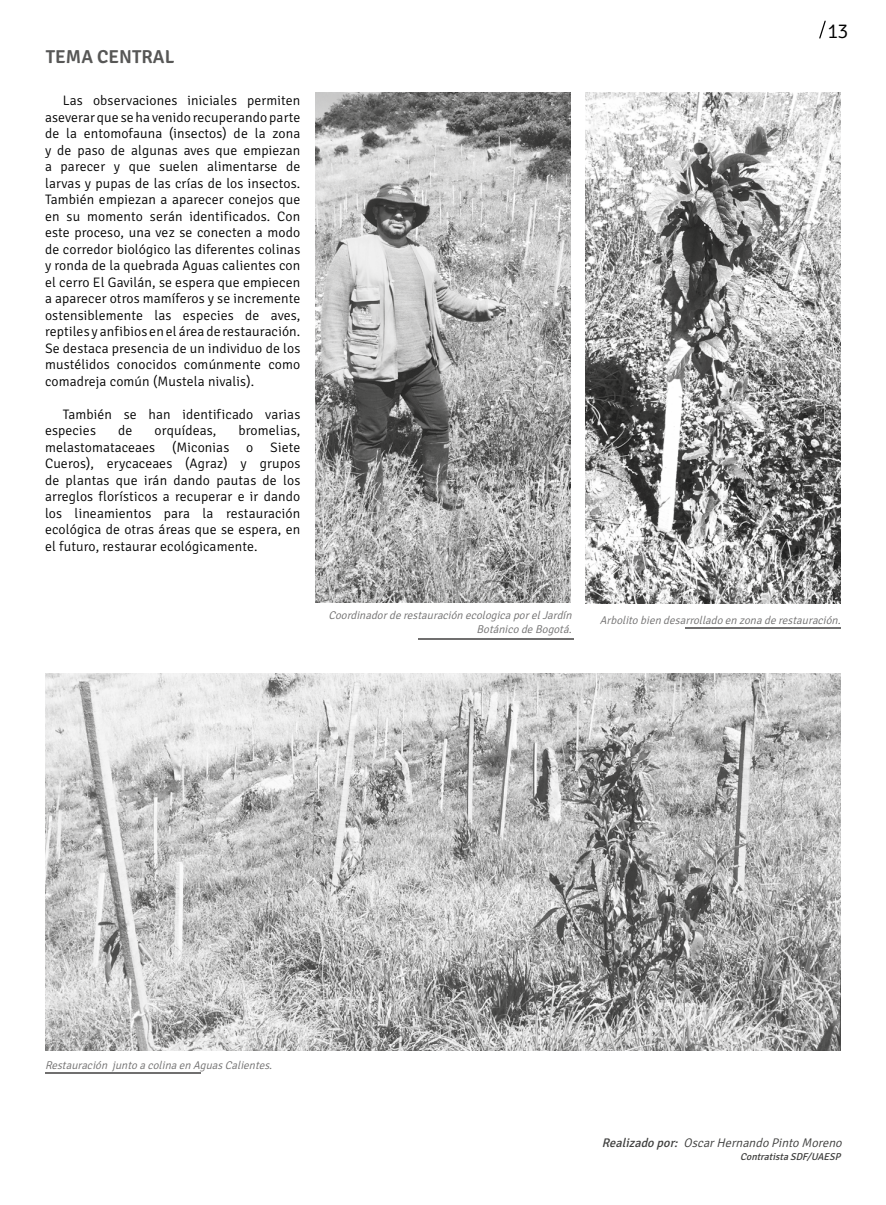
<style>
.page{position:relative;width:886px;height:1205px;background:#fff}
.page>*{position:absolute;margin:0;border:0;box-sizing:border-box;transform-origin:0 0}
.t1{font:300 20.62px "Signika";color:#000}
.t2{font:600 18.75px "Signika";color:#575756}
.t3{font:300 13.75px/16.5px "Signika";letter-spacing:.01em;color:#000;text-align:justify}
.t4{font:italic 300 12.5px "Signika";color:#3c3c3b}
.t5{font:italic 300 11.25px/13.5px "Signika";color:#706f6f;text-align:right}
.t6{font:italic 10px "Signika";color:#3c3c3b}
.s1{font-weight:400;color:#3f3f3e}
</style>
<div class="page">
<svg style="left:819px;top:20px;width:7px;height:19px"></svg>
<img style="left:45px;top:673px;width:795px;height:378px">
<img style="left:586px;top:92px;width:255px;height:511px">
<img style="left:315px;top:92px;width:256px;height:510px">
<hr style="left:685px;top:627px;width:155px;height:1px;background:#706f6f">
<hr style="left:419px;top:639px;width:155px;height:1px;background:#706f6f">
<hr style="left:45px;top:1072px;width:156px;height:1px;background:#706f6f">
<h2 class="t2" style="left:46px;top:46px;width:130px">TEMA CENTRAL</h2>
<p class="t3" style="left:45px;top:92px;width:257px;text-indent:18px">Las observaciones iniciales permiten aseverar que se ha venido recuperando parte de la entomofauna (insectos) de la zona y de paso de algunas aves que empiezan a parecer y que suelen alimentarse de larvas y pupas de las crías de los insectos.<br>También empiezan a aparecer conejos que en su momento serán identificados. Con este proceso, una vez se conecten a modo de corredor biológico las diferentes colinas y ronda de la quebrada Aguas calientes con el cerro El Gavilán, se espera que empiecen a aparecer otros mamíferos y se incremente ostensiblemente las especies de aves, reptiles y anfibios en el área de restauración.<br>Se destaca presencia de un individuo de los mustélidos conocidos comúnmente como comadreja común (Mustela nivalis).</p>
<p class="t3" style="left:45px;top:406px;width:257px;text-indent:18px">También se han identificado varias especies</p>
<p class="t3" style="left:45px;top:422px;width:257px;text-indent:194px">bromelias, melastomataceaes (Miconias o Siete Cueros), erycaceaes (Agraz) y grupos de plantas que irán dando pautas de los arreglos florísticos a recuperar e ir dando los lineamientos para la restauración ecológica de otras áreas que se espera, en el futuro, restaurar ecológicamente.</p>
<p class="t3" style="left:118px;top:422px;width:16px">de</p>
<p class="t3" style="left:155px;top:422px;width:63px">orquídeas,</p>
<h1 class="t1" style="left:827px;top:19px;width:23px">13</h1>
<p class="t5" style="left:328px;top:609px;width:248px">Coordinadorde restauración ecologica porelJardín<br>Botánico de Bogotá.</p>
<p class="t5" style="left:600px;top:613px;width:245px">Arbolito bien desarrollado en zona de restauración.</p>
<p class="t5" style="left:45px;top:1058px;width:232px">Restauración junto a colina en AguasCalientes.</p>
<p class="t4" style="left:602px;top:1136px;width:244px"><span class="s1">Realizado por:</span> Oscar Hernando Pinto Moreno</p>
<p class="t6" style="left:740px;top:1151px;width:105px">Contratista SDF/UAESP</p>
</div>
